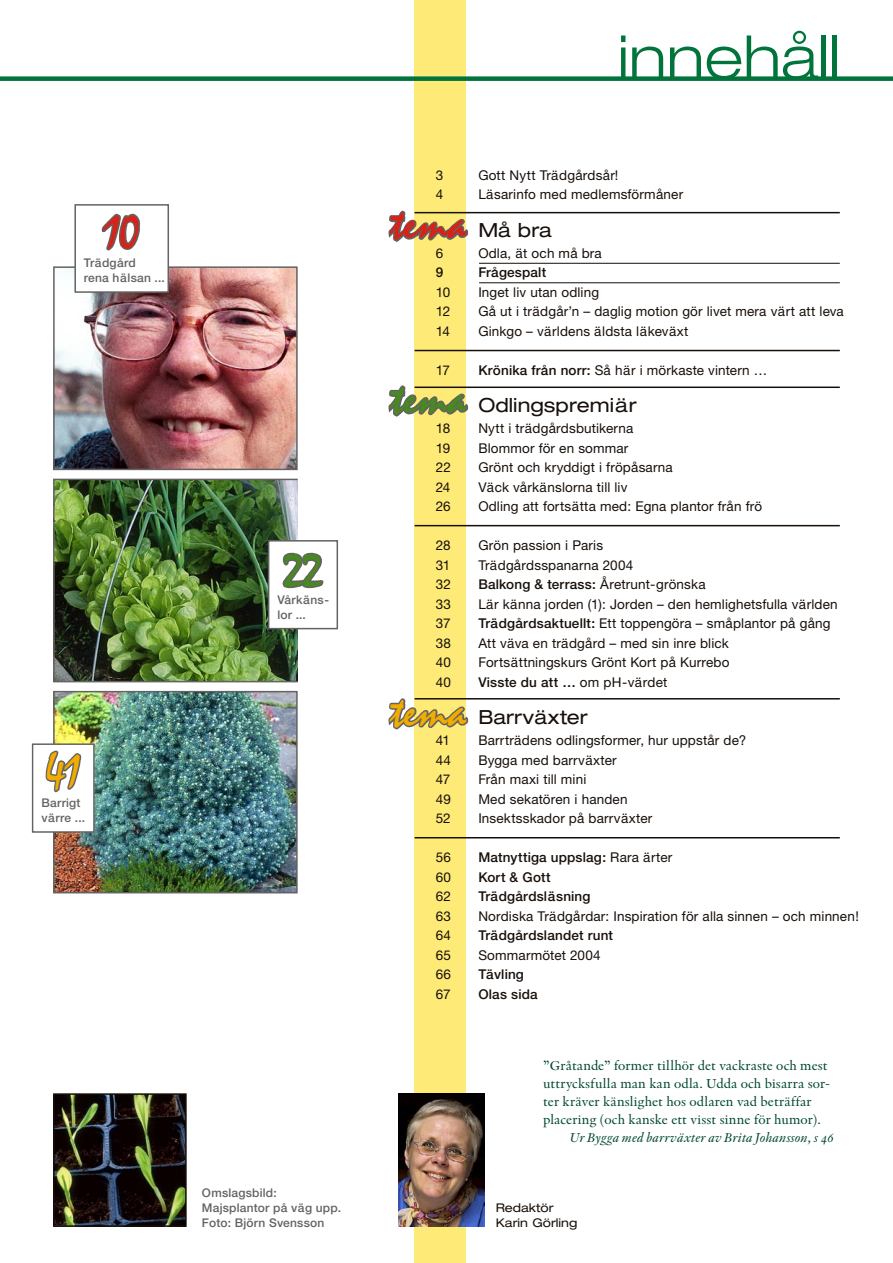
<style>
.page{position:relative;width:893px;height:1263px;background:#fff}
.page>*{position:absolute;margin:0;border:0;box-sizing:border-box;transform-origin:0 0}
.t1{font:300 expanded 60px "Helvetica Neue";color:#00743b}
.t2{font:45px "Mistral";letter-spacing:.005em;color:#da2118}
.t3{font:45px "Mistral";letter-spacing:.005em;color:#498921}
.t4{font:45px "Mistral";letter-spacing:.005em;color:#f2ac00}
.t5{font:45px "Mistral";letter-spacing:.005em;color:#f2ac00;scale:.95 1}
.t6{font:expanded 19.5px "Helvetica Neue";letter-spacing:.005em;color:#170f0a}
.t7{font:13.5px "Helvetica Neue";letter-spacing:.01em;color:#170f0a}
.t8{font:13.5px/18px "Indigo Regular Os F";letter-spacing:.005em;color:#004831}
.t9{font:500 13.5px "Helvetica Neue";letter-spacing:.015em;color:#170f0a}
.t10{font:13.5px "Indigo Italic Os F";letter-spacing:.01em;color:#004831}
.t11{font:500 12px/15px "Helvetica Neue";letter-spacing:.02em;color:#646262}
.t12{font:expanded 12px/15px "Helvetica Neue";color:#170f0a}
.s1{font-weight:500}
.s2{font-weight:400}
</style>
<div class="page">
<img style="left:56px;top:482px;width:239px;height:197px">
<div style="left:53px;top:479px;width:245px;height:203px;border:2px solid #646262"></div>
<div style="left:415px;top:0;width:51px;height:1263px;background:#feea77"></div>
<div style="left:0;top:76px;width:893px;height:5px;background:#00743b"></div>
<img style="left:399px;top:1094px;width:85px;height:133px">
<img style="left:56px;top:694px;width:239px;height:196px">
<div style="left:53px;top:691px;width:245px;height:202px;border:2px solid #646262"></div>
<svg style="left:388px;top:697px;width:82px;height:34px"></svg>
<img style="left:56px;top:1096px;width:128px;height:128px">
<div style="left:53px;top:1093px;width:134px;height:134px;border:2px solid #170f0a"></div>
<img style="left:56px;top:269px;width:239px;height:198px">
<div style="left:53px;top:266px;width:245px;height:204px;border:2px solid #646262"></div>
<svg style="left:388px;top:209px;width:82px;height:34px"></svg>
<hr style="left:415px;top:350px;width:425px;height:1px;background:#170f0a">
<div style="left:269px;top:541px;width:68px;height:88px;background:#fff"></div>
<svg style="left:282px;top:552px;width:42px;height:37px"></svg>
<div style="left:268px;top:540px;width:70px;height:89px;border:2px solid #646262"></div>
<hr style="left:415px;top:698px;width:425px;height:1px;background:#170f0a">
<hr style="left:415px;top:525px;width:425px;height:1px;background:#170f0a">
<div style="left:75px;top:205px;width:93px;height:87px;background:#fff"></div>
<svg style="left:101px;top:213px;width:39px;height:38px"></svg>
<div style="left:74px;top:204px;width:95px;height:89px;border:2px solid #646262"></div>
<div style="left:33px;top:744px;width:61px;height:88px;background:#fff"></div>
<svg style="left:45px;top:750px;width:37px;height:43px"></svg>
<div style="left:32px;top:743px;width:63px;height:90px;border:1px solid #646262"></div>
<hr style="left:415px;top:212px;width:425px;height:1px;background:#170f0a">
<hr style="left:415px;top:386px;width:425px;height:2px;background:#170f0a">
<svg style="left:388px;top:384px;width:82px;height:34px"></svg>
<hr style="left:479px;top:263px;width:361px;height:1px;background:#170f0a">
<hr style="left:479px;top:282px;width:361px;height:1px;background:#170f0a">
<hr style="left:415px;top:837px;width:425px;height:1px;background:#170f0a">
<h2 class="t2" style="left:103px;top:206px;width:39px">10</h2>
<p class="t11" style="left:84px;top:255px;width:83px">Trädgård<br>rena hälsan ...</p>
<h2 class="t5" style="left:46px;top:745px;width:37px">41</h2>
<p class="t11" style="left:41px;top:795px;width:45px">Barrigt värre ...</p>
<h2 class="t3" style="left:283px;top:544px;width:41px">22</h2>
<p class="t11" style="left:277px;top:592px;width:53px">Vårkäns&shy;lor ...</p>
<p class="t11" style="left:202px;top:1185px;width:141px">Omslagsbild:<br>Majsplantor på väg upp.<br>Foto: Björn Svensson</p>
<h1 class="t1" style="left:618px;top:22px;width:224px">innehåll</h1>
<p class="t7" style="left:436px;top:167px;width:9px">3</p>
<p class="t7" style="left:478px;top:167px;width:142px">Gott Nytt Trädgårdsår!</p>
<p class="t7" style="left:436px;top:186px;width:9px">4</p>
<p class="t7" style="left:478px;top:186px;width:206px">Läsarinfo med medlemsförmåner</p>
<h3 class="t6" style="left:478px;top:218px;width:75px">Må bra</h3>
<p class="t7" style="left:436px;top:245px;width:9px">6</p>
<p class="t7" style="left:478px;top:245px;width:125px">Odla, ät och må bra</p>
<p class="t9" style="left:436px;top:264px;width:9px">9</p>
<p class="t9" style="left:478px;top:264px;width:69px">Frågespalt</p>
<p class="t7" style="left:436px;top:284px;width:16px">10</p>
<p class="t7" style="left:478px;top:284px;width:122px">Inget liv utan odling</p>
<p class="t7" style="left:436px;top:303px;width:16px">12</p>
<p class="t7" style="left:478px;top:303px;width:367px">Gå ut i trädgår’n – daglig motion gör livet mera värt att leva</p>
<p class="t7" style="left:436px;top:323px;width:16px">14</p>
<p class="t7" style="left:478px;top:323px;width:212px">Ginkgo – världens äldsta läkeväxt</p>
<p class="t7" style="left:436px;top:362px;width:16px">17</p>
<p class="t7" style="left:478px;top:362px;width:290px"><span class="s1">Krönika från norr:</span> Så här i mörkaste vintern …</p>
<h3 class="t6" style="left:478px;top:393px;width:160px">Odlingspremiär</h3>
<p class="t7" style="left:436px;top:420px;width:16px">18</p>
<p class="t7" style="left:478px;top:420px;width:156px">Nytt i trädgårdsbutikerna</p>
<p class="t7" style="left:436px;top:440px;width:16px">19</p>
<p class="t7" style="left:478px;top:440px;width:152px">Blommor för en sommar</p>
<p class="t7" style="left:436px;top:459px;width:17px">22</p>
<p class="t7" style="left:478px;top:459px;width:196px">Grönt och kryddigt i fröpåsarna</p>
<p class="t7" style="left:436px;top:479px;width:16px">24</p>
<p class="t7" style="left:478px;top:479px;width:151px">Väck vårkänslorna till liv</p>
<p class="t7" style="left:436px;top:498px;width:16px">26</p>
<p class="t7" style="left:478px;top:498px;width:285px">Odling att fortsätta med: Egna plantor från frö</p>
<p class="t7" style="left:436px;top:537px;width:16px">28</p>
<p class="t7" style="left:478px;top:537px;width:126px">Grön passion i Paris</p>
<p class="t7" style="left:436px;top:557px;width:16px">31</p>
<p class="t7" style="left:478px;top:557px;width:156px">Trädgårdsspanarna 2004</p>
<p class="t7" style="left:436px;top:576px;width:17px">32</p>
<p class="t9" style="left:478px;top:576px;width:229px">Balkong &amp; terrass: <span class="s2">Åretrunt-grönska</span></p>
<p class="t7" style="left:436px;top:596px;width:17px">33</p>
<p class="t7" style="left:478px;top:596px;width:361px">Lär känna jorden (1): Jorden – den hemlighetsfulla världen</p>
<p class="t7" style="left:436px;top:615px;width:16px">37</p>
<p class="t7" style="left:478px;top:615px;width:354px"><span class="s1">Trädgårdsaktuellt:</span> Ett toppengöra – småplantor på gång</p>
<p class="t7" style="left:436px;top:635px;width:17px">38</p>
<p class="t7" style="left:478px;top:635px;width:252px">Att väva en trädgård – med sin inre blick</p>
<p class="t7" style="left:436px;top:654px;width:17px">40</p>
<p class="t7" style="left:478px;top:654px;width:253px">Fortsättningskurs Grönt Kort på Kurrebo</p>
<p class="t7" style="left:436px;top:674px;width:17px">40</p>
<p class="t9" style="left:478px;top:674px;width:190px">Visste du att … <span class="s2">om pH-värdet</span></p>
<h3 class="t6" style="left:478px;top:705px;width:111px">Barrväxter</h3>
<p class="t7" style="left:436px;top:732px;width:16px">41</p>
<p class="t7" style="left:478px;top:732px;width:270px">Barrträdens odlingsformer, hur uppstår de?</p>
<p class="t7" style="left:436px;top:752px;width:17px">44</p>
<p class="t7" style="left:478px;top:752px;width:140px">Bygga med barrväxter</p>
<p class="t7" style="left:436px;top:771px;width:16px">47</p>
<p class="t7" style="left:478px;top:771px;width:109px">Från maxi till mini</p>
<p class="t7" style="left:436px;top:791px;width:17px">49</p>
<p class="t7" style="left:478px;top:791px;width:151px">Med sekatören i handen</p>
<p class="t7" style="left:436px;top:810px;width:16px">52</p>
<p class="t7" style="left:478px;top:810px;width:176px">Insektsskador på barrväxter</p>
<p class="t7" style="left:436px;top:849px;width:17px">56</p>
<p class="t9" style="left:478px;top:849px;width:196px">Matnyttiga uppslag: <span class="s2">Rara ärter</span></p>
<p class="t7" style="left:436px;top:869px;width:17px">60</p>
<p class="t9" style="left:478px;top:869px;width:74px">Kort &amp; Gott</p>
<p class="t7" style="left:436px;top:888px;width:17px">62</p>
<p class="t9" style="left:478px;top:888px;width:114px">Trädgårdsläsning</p>
<p class="t7" style="left:436px;top:908px;width:17px">63</p>
<p class="t7" style="left:478px;top:908px;width:382px">Nordiska Trädgårdar: Inspiration för alla sinnen – och minnen!</p>
<p class="t7" style="left:436px;top:927px;width:17px">64</p>
<p class="t9" style="left:478px;top:927px;width:136px">Trädgårdslandet runt</p>
<p class="t7" style="left:436px;top:947px;width:17px">65</p>
<p class="t7" style="left:478px;top:947px;width:124px">Sommarmötet 2004</p>
<p class="t7" style="left:436px;top:966px;width:17px">66</p>
<p class="t9" style="left:478px;top:966px;width:47px">Tävling</p>
<p class="t7" style="left:436px;top:986px;width:16px">67</p>
<p class="t9" style="left:478px;top:986px;width:61px">Olas sida</p>
<h2 class="t2" style="left:390px;top:198px;width:77px">tema</h2>
<h2 class="t3" style="left:390px;top:372px;width:77px">tema</h2>
<h2 class="t4" style="left:390px;top:685px;width:77px">tema</h2>
<p class="t8" style="left:543px;top:1056px;width:288px">”Gråtande” former tillhör det vackraste och mest uttrycksfulla man kan odla. Udda och bisarra sor&shy;ter kräver känslighet hos odlaren vad beträffar placering (och kanske ett visst sinne för humor).</p>
<p class="t10" style="left:570px;top:1129px;width:266px">Ur Bygga med barrväxter av Brita Johansson, s 46</p>
<p class="t12" style="left:496px;top:1199px;width:83px">Redaktör<br>Karin Görling</p>
</div>
